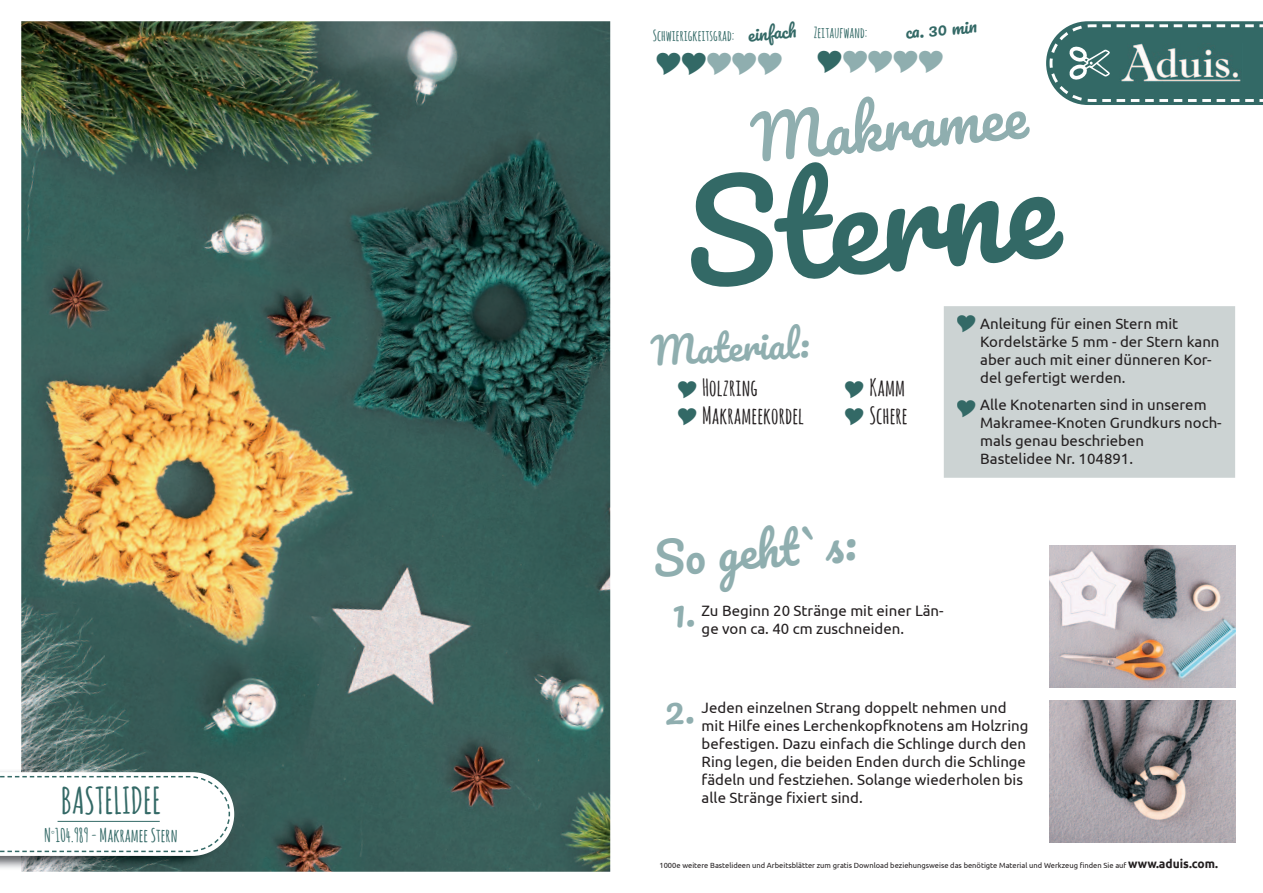
<style>
.page{position:relative;width:1263px;height:893px;background:#fff}
.page>*{position:absolute;margin:0;border:0;box-sizing:border-box;transform-origin:0 0}
.t1{font:132.15px "Pacifico";color:#336966}
.t2{font:58.95px "Pacifico";color:#8faeaf}
.t3{font:45.45px "Pacifico";color:#8faeaf}
.t4{font:36.75px "Pacifico";color:#8faeaf}
.t5{font:700 36.45px "Amatic SC";color:#336966}
.t6{font:700 23.25px/27.9px "Amatic SC";color:#231f20}
.t7{font:700 18.45px "Amatic SC";color:#336966}
.t8{font:17.25px "Pacifico";color:#336966}
.t9{font:15px/18px "Ubuntu";color:#231f20}
.t10{font:700 15px "Amatic SC";color:#336966}
.t11{font:7.5px "Ubuntu";color:#231f20}
.s1{font-weight:700;font-size:12px}
</style>
<div class="page">
<img style="left:21px;top:21px;width:589px;height:851px">
<img style="left:0;top:769px;width:229px;height:101px">
<svg style="left:0;top:772px;width:234px;height:84px"></svg>
<hr style="left:58px;top:821px;width:102px;height:1px;background:#336966">
<svg style="left:1046px;top:21px;width:217px;height:84px;background:#578280"></svg>
<div style="left:944px;top:306px;width:291px;height:172px;background:#ccd3d3"></div>
<img style="left:1050px;top:545px;width:185px;height:142px">
<img style="left:1050px;top:701px;width:185px;height:142px">
<svg style="left:957px;top:315px;width:18px;height:17px"></svg>
<svg style="left:957px;top:400px;width:18px;height:18px"></svg>
<h3 class="t5" style="left:61px;top:774px;width:102px">BASTELIDEE</h3>
<p class="t7" style="left:44px;top:822px;width:135px">N<sup>°</sup>104.989 - Makramee Stern</p>
<p class="t10" style="left:653px;top:24px;width:83px">Schwierigkeitsgrad:</p>
<p class="t8" style="left:747px;top:26px;width:50px;rotate:-5deg">einfach</p>
<p class="t10" style="left:814px;top:22px;width:55px">Zeitaufwand:</p>
<p class="t8" style="left:905px;top:23px;width:73px;rotate:-5deg">ca. 30 min</p>
<h2 class="t2" style="left:748px;top:107px;width:277px;rotate:-5deg">Makramee</h2>
<h1 class="t1" style="left:678px;top:167px;width:373px;rotate:-5deg">Sterne</h1>
<h3 class="t4" style="left:650px;top:332px;width:160px;rotate:-3deg">Material:</h3>
<h3 class="t6" style="left:702px;top:373px;width:104px">Holzring<br>Makrameekordel</h3>
<h3 class="t6" style="left:869px;top:373px;width:40px">Kamm<br>Schere</h3>
<h3 class="t3" style="left:651px;top:536px;width:205px;rotate:-5deg">So geht`s:</h3>
<p class="t9" style="left:702px;top:601px;width:244px">Zu Beginn 20 Stränge mit einer Län&shy;ge von ca. 40 cm zuschneiden.</p>
<p class="t9" style="left:980px;top:314px;width:241px">Anleitung für einen Stern mit<br>Kordelstärke 5 mm - der Stern kann aber auch mit einer dünneren Kor&shy;del gefertigt werden.</p>
<p class="t9" style="left:980px;top:395px;width:243px">Alle Knotenarten sind in unserem<br>Makramee-Knoten Grundkurs noch&shy;mals genau beschrieben<br>Bastelidee Nr. 104891.</p>
<p class="t9" style="left:702px;top:698px;width:328px">Jeden einzelnen Strang doppelt nehmen und mit Hilfe eines Lerchenkopfknotens am Holzring befestigen. Dazu einfach die Schlinge durch den Ring legen, die beiden Enden durch die Schlinge fädeln und festziehen. Solange wiederholen bis alle Stränge fixiert sind.</p>
<p class="t11" style="left:659px;top:860px;width:560px">1000e weitere Bastelideen und Arbeitsblätter zum gratis Download beziehungsweise das benötigte Material und Werkzeug finden Sie auf <span class="s1">www.aduis.com.</span></p>
</div>
